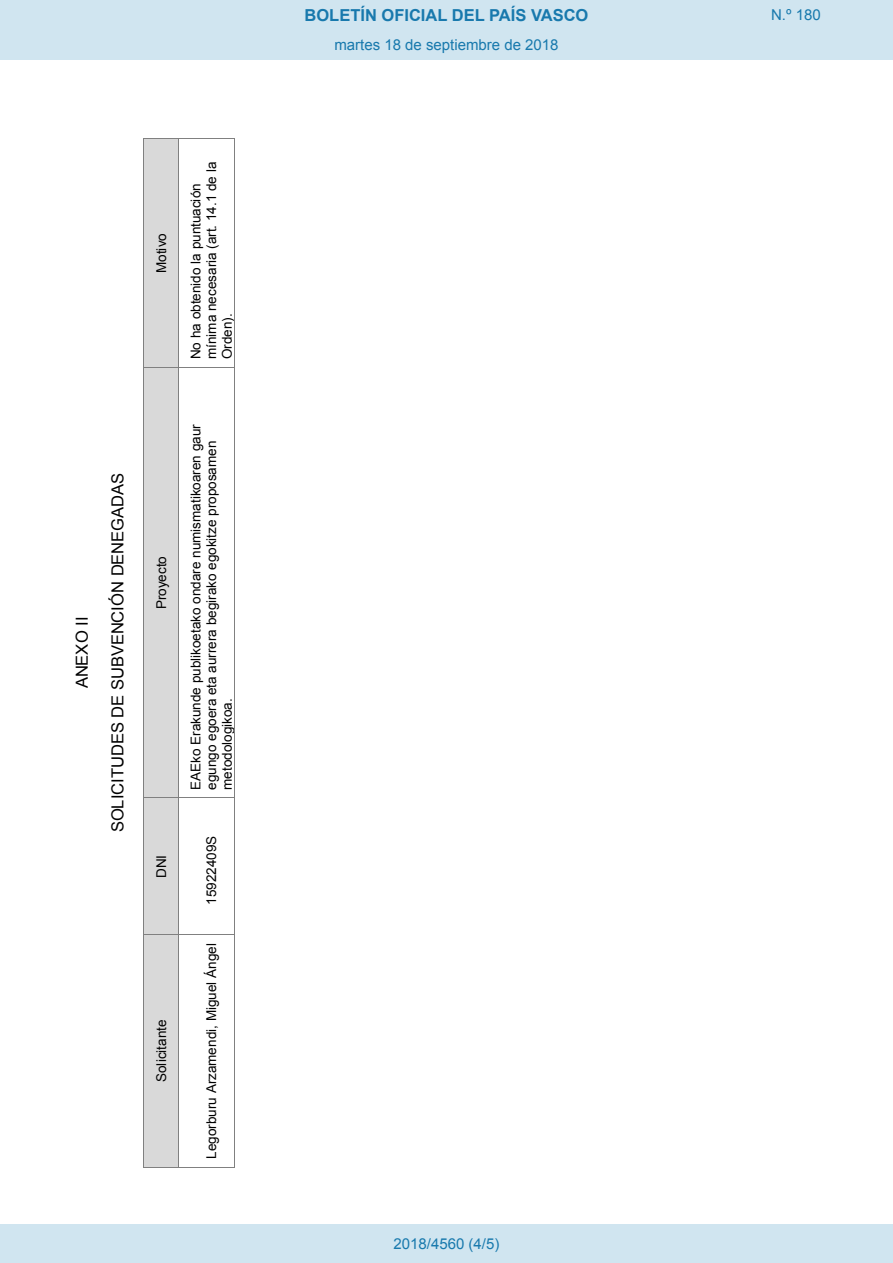
<style>
.page{position:relative;width:893px;height:1263px;background:#fff}
.page>*{position:absolute;margin:0;border:0;box-sizing:border-box;transform-origin:0 0}
.t1{font:16.5px/35.4px "Arial";letter-spacing:-.005em;color:#000;text-align:center}
.t2{font:700 16.5px "Arial";color:#1879ad}
.Paginacion_Centro{font:15px "Arial";color:#1879ad}
.t3{font:13.5px/15.6px "Arial";letter-spacing:.005em;color:#000}
</style>
<div class="page">
<div style="left:144px;top:935px;width:34px;height:232px;background:#d9d9d9"></div>
<div style="left:144px;top:798px;width:34px;height:136px;background:#d9d9d9"></div>
<div style="left:144px;top:368px;width:34px;height:430px;background:#d9d9d9"></div>
<div style="left:144px;top:139px;width:34px;height:228px;background:#d9d9d9"></div>
<hr style="left:144px;top:935px;width:1px;height:232px;background:#808080">
<hr style="left:144px;top:798px;width:1px;height:136px;background:#808080">
<hr style="left:144px;top:367px;width:1px;height:430px;background:#808080">
<hr style="left:144px;top:139px;width:1px;height:228px;background:#808080">
<hr style="left:144px;top:1167px;width:34px;height:1px;background:#808080">
<hr style="left:144px;top:934px;width:34px;height:1px;background:#808080">
<hr style="left:144px;top:797px;width:34px;height:1px;background:#808080">
<hr style="left:144px;top:367px;width:34px;height:1px;background:#808080">
<hr style="left:144px;top:138px;width:34px;height:1px;background:#808080">
<hr style="left:178px;top:935px;width:1px;height:232px;background:#808080">
<hr style="left:178px;top:798px;width:1px;height:136px;background:#808080">
<hr style="left:178px;top:367px;width:1px;height:430px;background:#808080">
<hr style="left:178px;top:139px;width:1px;height:228px;background:#808080">
<hr style="left:179px;top:1167px;width:56px;height:1px;background:#808080">
<hr style="left:235px;top:935px;width:1px;height:232px;background:#808080">
<hr style="left:179px;top:934px;width:56px;height:1px;background:#808080">
<hr style="left:235px;top:798px;width:1px;height:136px;background:#808080">
<hr style="left:179px;top:797px;width:56px;height:1px;background:#808080">
<hr style="left:235px;top:367px;width:1px;height:430px;background:#808080">
<hr style="left:179px;top:367px;width:56px;height:1px;background:#808080">
<hr style="left:235px;top:139px;width:1px;height:228px;background:#808080">
<hr style="left:179px;top:138px;width:56px;height:1px;background:#808080">
<div style="left:0;top:0;width:893px;height:60px;background:#d0e5f0"></div>
<div style="left:0;top:1225px;width:893px;height:38px;background:#d0e5f0"></div>
<p class="t1" style="left:65px;top:832px;width:361px;rotate:-90deg">ANEXO II<br>SOLICITUDES DE SUBVENCIÓN DENEGADAS</p>
<p class="t3" style="left:154px;top:273px;width:41px;rotate:-90deg">Motivo</p>
<p class="t3" style="left:188px;top:359px;width:199px;rotate:-90deg">No ha obtenido la puntuación mínima necesaria (art. 14.1 de la<br>Orden).</p>
<p class="t3" style="left:154px;top:609px;width:55px;rotate:-90deg">Proyecto</p>
<p class="t3" style="left:154px;top:878px;width:25px;rotate:-90deg">DNI</p>
<p class="t3" style="left:154px;top:1082px;width:64px;rotate:-90deg">Solicitante</p>
<p class="t3" style="left:188px;top:790px;width:367px;rotate:-90deg">EAEko Erakunde publikoetako ondare numismatikoaren gaur egungo egoera eta aurrera begirako egokitze proposamen metodologikoa.</p>
<p class="t3" style="left:204px;top:905px;width:71px;rotate:-90deg">15922409S</p>
<p class="t3" style="left:204px;top:1159px;width:217px;rotate:-90deg">Legorburu Arzamendi, Miguel Ángel</p>
<p class="t2" style="left:305px;top:4px;width:285px">BOLETÍN OFICIAL DEL PAÍS VASCO</p>
<p class="Paginacion_Centro" style="left:771px;top:5px;width:51px">N.º 180</p>
<p class="Paginacion_Centro" style="left:334px;top:35px;width:226px">martes 18 de septiembre de 2018</p>
<p class="Paginacion_Centro" style="left:393px;top:1234px;width:107px">2018/4560 (4/5)</p>
</div>
